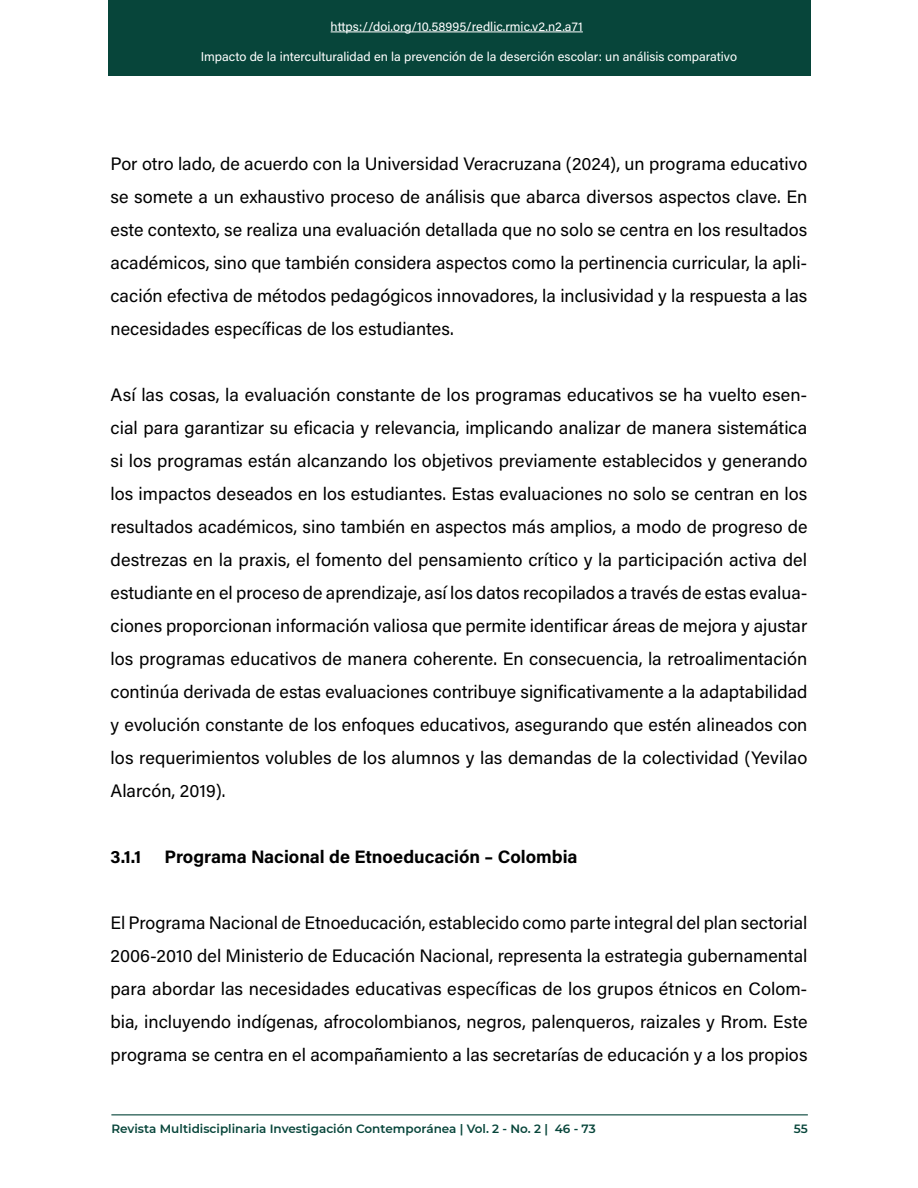
<style>
.page{position:relative;width:918px;height:1188px;background:#fff}
.page>*{position:absolute;margin:0;border:0;box-sizing:border-box;transform-origin:0 0}
.SIN_GREP{font:18px/33px "Acumin Pro";color:#000;text-align:justify}
.subtitulo_2{font:700 18px "Acumin Pro";color:#000}
.t1{font:12.75px "Acumin Pro";color:#fff}
.t2{font:600 12px "Montserrat";color:#07453a}
</style>
<div class="page">
<div style="left:108px;top:0;width:702px;height:75px;background:#07453a"></div>
<hr style="left:331px;top:32px;width:252px;height:1px;background:#fff">
<hr style="left:111px;top:1114px;width:697px;height:1px;background:#07453a">
<p class="t1" style="left:331px;top:17px;width:254px">https://doi.org/10.58995/redlic.rmic.v2.n2.a71</p>
<p class="t1" style="left:201px;top:48px;width:538px">Impacto de la interculturalidad en la prevención de la deserción escolar: un análisis comparativo</p>
<p class="SIN_GREP" style="left:111px;top:147px;width:698px">Por otro lado, de acuerdo con la Universidad Veracruzana (2024), un programa educativo se somete a un exhaustivo proceso de análisis que abarca diversos aspectos clave. En este contexto, se realiza una evaluación detallada que no solo se centra en los resultados académicos, sino que también considera aspectos como la pertinencia curricular, la apli&shy;cación efectiva de métodos pedagógicos innovadores, la inclusividad y la respuesta a las necesidades específicas de los estudiantes.</p>
<p class="SIN_GREP" style="left:111px;top:378px;width:698px">Así las cosas, la evaluación constante de los programas educativos se ha vuelto esen&shy;cial para garantizar su eficacia y relevancia, implicando analizar de manera sistemática si los programas están alcanzando los objetivos previamente establecidos y generando los impactos deseados en los estudiantes. Estas evaluaciones no solo se centran en los resultados académicos, sino también en aspectos más amplios, a modo de progreso de destrezas en la praxis, el fomento del pensamiento crítico y la participación activa del estudiante en el proceso de aprendizaje, así los datos recopilados a través de estas evalua&shy;ciones proporcionan información valiosa que permite identificar áreas de mejora y ajustar los programas educativos de manera coherente. En consecuencia, la retroalimentación continúa derivada de estas evaluaciones contribuye significativamente a la adaptabilidad y evolución constante de los enfoques educativos, asegurando que estén alineados con los requerimientos volubles de los alumnos y las demandas de la colectividad (Yevilao Alarcón, 2019).</p>
<p class="subtitulo_2" style="left:111px;top:844px;width:32px">3.1.1</p>
<p class="subtitulo_2" style="left:165px;top:844px;width:415px">Programa Nacional de Etnoeducación – Colombia</p>
<p class="SIN_GREP" style="left:111px;top:906px;width:698px">El Programa Nacional de Etnoeducación, establecido como parte integral del plan sectorial 2006-2010 del Ministerio de Educación Nacional, representa la estrategia gubernamental para abordar las necesidades educativas específicas de los grupos étnicos en Colom&shy;bia, incluyendo indígenas, afrocolombianos, negros, palenqueros, raizales y Rrom. Este programa se centra en el acompañamiento a las secretarías de educación y a los propios</p>
<p class="t2" style="left:111px;top:1120px;width:486px">Revista Multidisciplinaria Investigación Contemporánea | Vol. 2 - No. 2 | 46 - 73</p>
<p class="t2" style="left:794px;top:1120px;width:15px">55</p>
</div>
